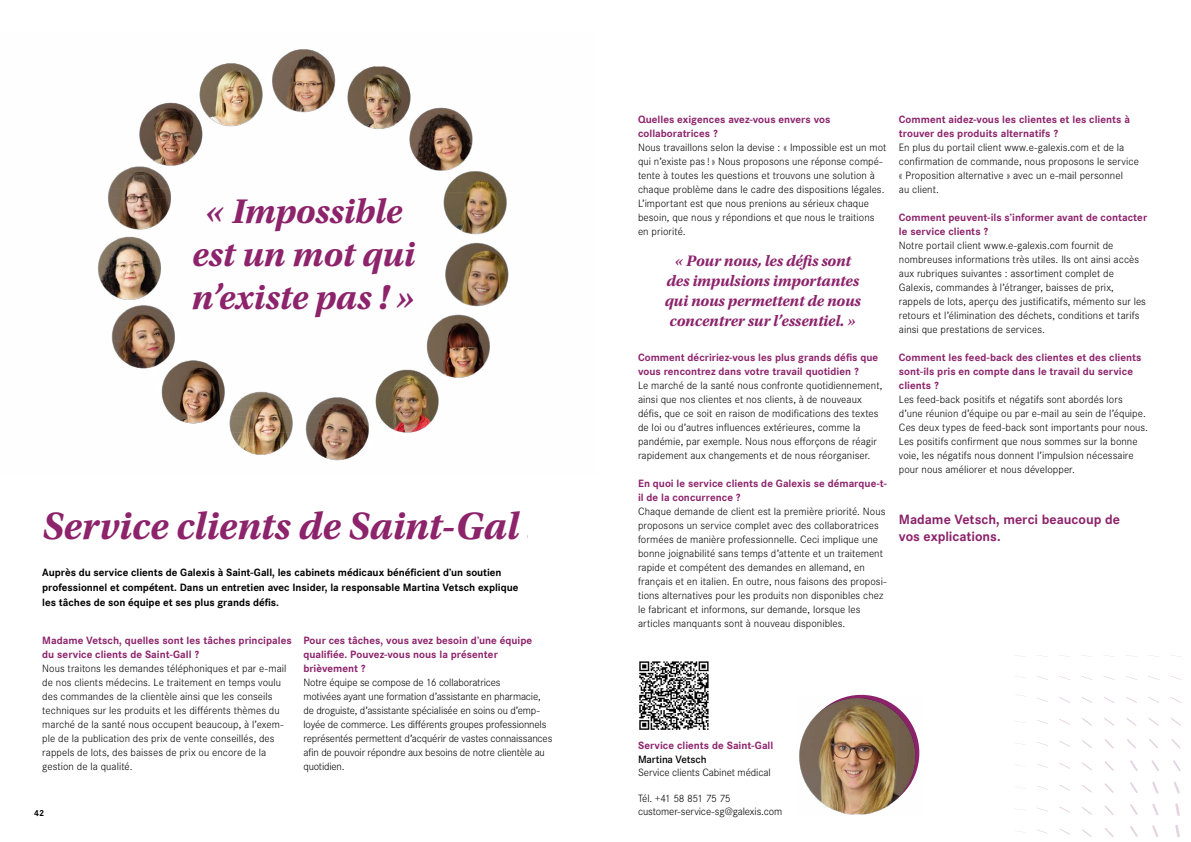
<style>
.page{position:relative;width:1191px;height:842px;background:#fff}
.page>*{position:absolute;margin:0;border:0;box-sizing:border-box;transform-origin:0 0}
.t1{font:italic 700 40px "Utopia Std";letter-spacing:-.005em;color:#8c236b}
.t2{font:italic 700 36px/43.2px "Utopia Std";letter-spacing:-.005em;color:#8c236b;text-align:center}
.t3{font:italic 700 16px/20px "Utopia Std";letter-spacing:-.01em;color:#8c236b;text-align:center}
.t4{font:700 14px "Corporate S";letter-spacing:-.005em;color:#8c236b}
.t5{font:300 11px/14px "Corporate S";letter-spacing:.005em;color:#000}
.t6{font:700 11px/14px "Corporate S";color:#8c236b}
.t7{font:300 11px/14px "Corporate S";letter-spacing:-.015em;color:#000}
.t8{font:700 11px/15px "Corporate S";letter-spacing:-.005em;color:#000}
.t9{font:600 11px "Corporate S";letter-spacing:-.015em;color:#000}
.t10{font:700 9px "Corporate S";color:#000}
</style>
<div class="page">
<svg style="left:1170px;top:676px;width:11px;height:4px"></svg>
<svg style="left:1126px;top:676px;width:11px;height:4px"></svg>
<svg style="left:1103px;top:676px;width:12px;height:4px"></svg>
<svg style="left:1037px;top:676px;width:11px;height:4px"></svg>
<svg style="left:1037px;top:698px;width:11px;height:4px"></svg>
<svg style="left:1037px;top:764px;width:11px;height:4px"></svg>
<svg style="left:1037px;top:786px;width:11px;height:4px"></svg>
<svg style="left:1037px;top:807px;width:11px;height:5px"></svg>
<svg style="left:1037px;top:829px;width:11px;height:5px"></svg>
<svg style="left:1170px;top:697px;width:11px;height:6px"></svg>
<svg style="left:1148px;top:697px;width:11px;height:6px"></svg>
<svg style="left:1126px;top:697px;width:10px;height:6px"></svg>
<svg style="left:1104px;top:697px;width:10px;height:6px"></svg>
<svg style="left:1081px;top:697px;width:11px;height:6px"></svg>
<svg style="left:1059px;top:697px;width:11px;height:6px"></svg>
<svg style="left:1059px;top:719px;width:11px;height:6px"></svg>
<svg style="left:1059px;top:741px;width:11px;height:6px"></svg>
<svg style="left:1059px;top:763px;width:11px;height:6px"></svg>
<svg style="left:1059px;top:785px;width:11px;height:6px"></svg>
<svg style="left:1059px;top:806px;width:11px;height:7px"></svg>
<svg style="left:1059px;top:828px;width:11px;height:7px"></svg>
<svg style="left:1171px;top:718px;width:10px;height:8px"></svg>
<svg style="left:1148px;top:718px;width:10px;height:8px"></svg>
<svg style="left:1126px;top:718px;width:10px;height:8px"></svg>
<svg style="left:1104px;top:718px;width:10px;height:8px"></svg>
<svg style="left:1082px;top:718px;width:10px;height:8px"></svg>
<svg style="left:1082px;top:740px;width:10px;height:8px"></svg>
<svg style="left:1082px;top:762px;width:10px;height:8px"></svg>
<svg style="left:1082px;top:785px;width:10px;height:7px"></svg>
<svg style="left:1082px;top:807px;width:10px;height:8px"></svg>
<svg style="left:1082px;top:829px;width:10px;height:8px"></svg>
<svg style="left:1171px;top:739px;width:9px;height:9px"></svg>
<svg style="left:1149px;top:739px;width:9px;height:9px"></svg>
<svg style="left:1127px;top:739px;width:9px;height:9px"></svg>
<svg style="left:1105px;top:739px;width:8px;height:9px"></svg>
<svg style="left:1105px;top:761px;width:8px;height:10px"></svg>
<svg style="left:1105px;top:783px;width:8px;height:10px"></svg>
<svg style="left:1104px;top:806px;width:9px;height:9px"></svg>
<svg style="left:1104px;top:828px;width:9px;height:9px"></svg>
<svg style="left:1173px;top:760px;width:7px;height:11px"></svg>
<svg style="left:1151px;top:760px;width:8px;height:11px"></svg>
<svg style="left:1130px;top:760px;width:7px;height:11px"></svg>
<svg style="left:1130px;top:782px;width:7px;height:11px"></svg>
<svg style="left:1130px;top:804px;width:7px;height:11px"></svg>
<svg style="left:1130px;top:826px;width:7px;height:11px"></svg>
<svg style="left:1174px;top:782px;width:5px;height:11px"></svg>
<svg style="left:1152px;top:782px;width:6px;height:11px"></svg>
<svg style="left:1152px;top:804px;width:6px;height:11px"></svg>
<svg style="left:1152px;top:825px;width:6px;height:12px"></svg>
<svg style="left:1175px;top:803px;width:4px;height:13px"></svg>
<svg style="left:1175px;top:825px;width:5px;height:12px"></svg>
<img style="left:97px;top:49px;width:412px;height:412px">
<img style="left:639px;top:661px;width:70px;height:69px">
<img style="left:799px;top:697px;width:121px;height:118px">
<h2 class="t2" style="left:192px;top:190px;width:225px">« Impossible est un mot qui n’existe pas ! »</h2>
<h1 class="t1" style="left:43px;top:503px;width:496px">Service clients de Saint-Gal :</h1>
<p class="t8" style="left:42px;top:565px;width:477px">Auprès du service clients de Galexis à Saint-Gall, les cabinets médicaux bénéficient d’un soutien professionnel et compétent. Dans un entretien avec Insider, la responsable Martina Vetsch explique les tâches de son équipe et ses plus grands défis.</p>
<p class="t6" style="left:42px;top:633px;width:251px">Madame Vetsch, quelles sont les tâches principales du service clients de Saint-Gall ?</p>
<p class="t5" style="left:42px;top:661px;width:246px">Nous traitons les demandes téléphoniques et par e-mail de nos clients médecins. Le traitement en temps voulu des commandes de la clientèle ainsi que les conseils techniques sur les produits et les différents thèmes du marché de la santé nous occupent beaucoup, à l’exem&shy;ple de la publication des prix de vente conseillés, des rappels de lots, des baisses de prix ou encore de la gestion de la qualité.</p>
<p class="t6" style="left:303px;top:633px;width:230px">Pour ces tâches, vous avez besoin d’une équipe qualifiée. Pouvez-vous nous la présenter brièvement ?</p>
<p class="t7" style="left:303px;top:675px;width:250px">Notre équipe se compose de 16 collaboratrices<br>motivées ayant une formation d’assistante en pharmacie, de droguiste, d’assistante spécialisée en soins ou d’emp&shy;loyée de commerce. Les différents groupes professionnels représentés permettent d’acquérir de vastes connaissances afin de pouvoir répondre aux besoins de notre clientèle au quotidien.</p>
<p class="t10" style="left:34px;top:808px;width:12px">42</p>
<p class="t6" style="left:638px;top:112px;width:194px">Quelles exigences avez-vous envers vos collaboratrices ?</p>
<p class="t5" style="left:638px;top:140px;width:250px">Nous travaillons selon la devise : « Impossible est un mot qui n’existe pas ! » Nous proposons une réponse compé&shy;tente à toutes les questions et trouvons une solution à chaque problème dans le cadre des dispositions légales.<br>L’important est que nous prenions au sérieux chaque besoin, que nous y répondions et que nous le traitions en priorité.</p>
<h3 class="t3" style="left:664px;top:251px;width:198px">« Pour nous, les défis sont des impulsions importantes qui nous permettent de nous concentrer sur l’essentiel. »</h3>
<p class="t6" style="left:638px;top:350px;width:242px">Comment décririez-vous les plus grands défis que vous rencontrez dans votre travail quotidien ?</p>
<p class="t5" style="left:638px;top:378px;width:246px">Le marché de la santé nous confronte quotidiennement, ainsi que nos clientes et nos clients, à de nouveaux défis, que ce soit en raison de modifications des textes de loi ou d’autres influences extérieures, comme la pandémie, par exemple. Nous nous efforçons de réagir rapidement aux changements et de nous réorganiser.</p>
<p class="t6" style="left:638px;top:476px;width:250px">En quoi le service clients de Galexis se démarque-t&shy;il de la concurrence ?</p>
<p class="t5" style="left:638px;top:504px;width:250px">Chaque demande de client est la première priorité. Nous proposons un service complet avec des collaboratrices formées de manière professionnelle. Ceci implique une bonne joignabilité sans temps d’attente et un traitement rapide et compétent des demandes en allemand, en français et en italien. En outre, nous faisons des proposi&shy;tions alternatives pour les produits non disponibles chez le fabricant et informons, sur demande, lorsque les articles manquants sont à nouveau disponibles.</p>
<p class="t6" style="left:899px;top:112px;width:233px">Comment aidez-vous les clientes et les clients à trouver des produits alternatifs ?</p>
<p class="t5" style="left:899px;top:140px;width:241px">En plus du portail client www.e-galexis.com et de la confirmation de commande, nous proposons le service « Proposition alternative » avec un e-mail personnel<br>au client.</p>
<p class="t6" style="left:899px;top:210px;width:250px">Comment peuvent-ils s’informer avant de contacter le service clients ?</p>
<p class="t5" style="left:899px;top:238px;width:248px">Notre portail client www.e-galexis.com fournit de nombreuses informations très utiles. Ils ont ainsi accès aux rubriques suivantes : assortiment complet de Galexis, commandes à l’étranger, baisses de prix, rappels de lots, aperçu des justificatifs, mémento sur les retours et l’élimination des déchets, conditions et tarifs ainsi que prestations de services.</p>
<p class="t6" style="left:899px;top:350px;width:244px">Comment les feed-back des clientes et des clients sont-ils pris en compte dans le travail du service clients ?</p>
<p class="t5" style="left:899px;top:392px;width:251px">Les feed-back positifs et négatifs sont abordés lors d’une réunion d’équipe ou par e-mail au sein de l’équipe.<br>Ces deux types de feed-back sont importants pour nous.<br>Les positifs confirment que nous sommes sur la bonne voie, les négatifs nous donnent l’impulsion nécessaire pour nous améliorer et nous développer.</p>
<p class="t4" style="left:899px;top:509px;width:222px">Madame Vetsch, merci beaucoup de</p>
<p class="t4" style="left:899px;top:526px;width:103px">vos explications.</p>
<p class="t6" style="left:638px;top:738px;width:137px">Service clients de Saint-Gall</p>
<p class="t9" style="left:638px;top:751px;width:70px">Martina Vetsch</p>
<p class="t5" style="left:638px;top:765px;width:134px">Service clients Cabinet médical</p>
<p class="t5" style="left:638px;top:791px;width:146px;line-height:13.2px">Tél. +41 58 851 75 75 customer-service-sg@galexis.com</p>
</div>
